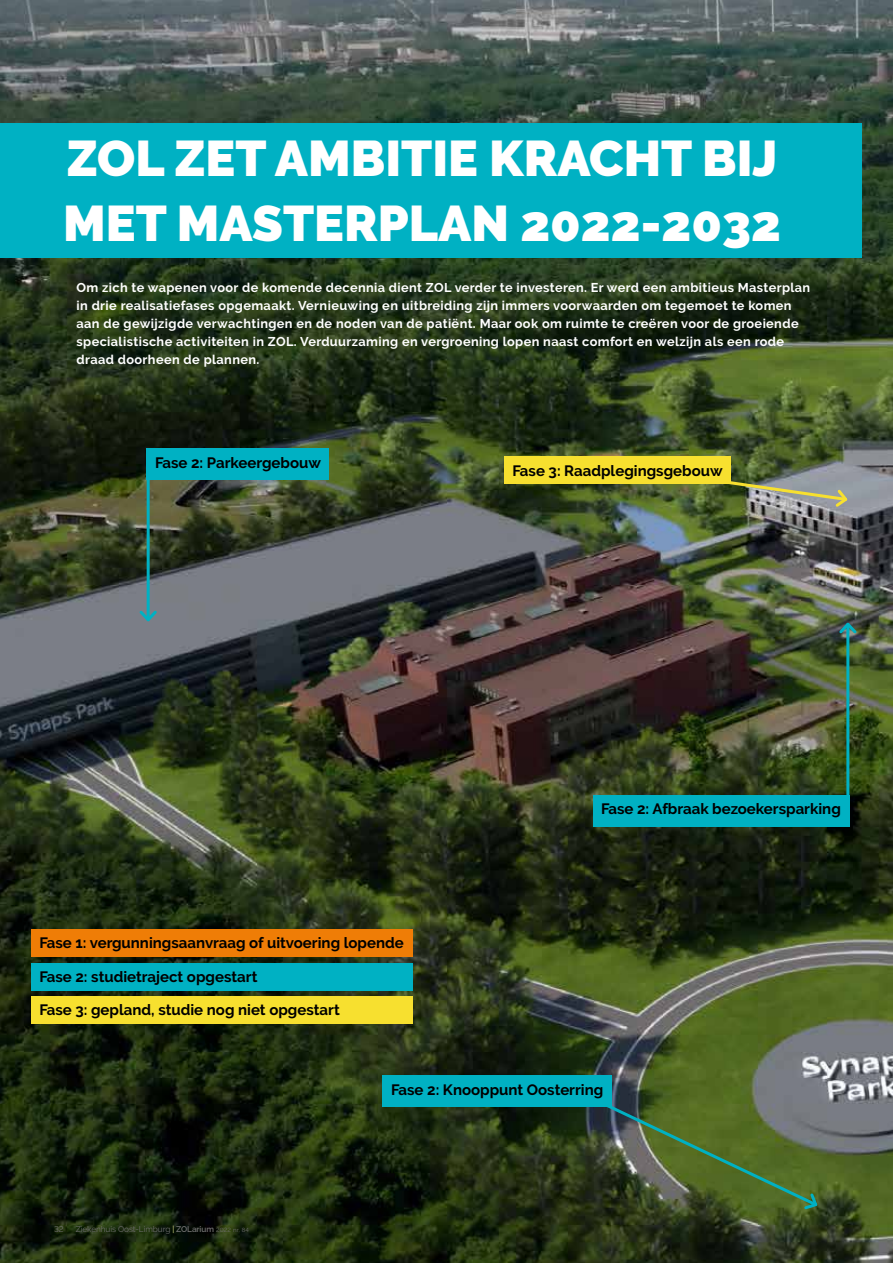
<style>
.page{position:relative;width:893px;height:1263px;background:#fff}
.page>*{position:absolute;margin:0;border:0;box-sizing:border-box;transform-origin:0 0}
.t1{font:900 49.95px/64.9px "Raleway";color:#fff}
.t2{font:700 15px "Raleway";color:#000}
.t3{font:700 12.75px/18px "Raleway";letter-spacing:.03em;color:#fff}
.t4{font:8.25px "Raleway";letter-spacing:-.01em;color:#706f6f}
.s1{color:#e5e58d}
.s2{font-weight:600}
.s3{font-size:6px}
</style>
<div class="page">
<img style="left:0;top:0;width:893px;height:1263px">
<div style="left:0;top:123px;width:861px;height:135px;background:#00b1c3"></div>
<div style="left:147px;top:449px;width:182px;height:31px;background:#00b1c3"></div>
<div style="left:593px;top:795px;width:256px;height:31px;background:#00b1c3"></div>
<div style="left:504px;top:456px;width:227px;height:28px;background:#f7e02f"></div>
<div style="left:31px;top:929px;width:381px;height:28px;background:#ef7d06"></div>
<div style="left:31px;top:963px;width:381px;height:27px;background:#00b1c3"></div>
<div style="left:31px;top:996px;width:381px;height:28px;background:#f7e02f"></div>
<div style="left:383px;top:1076px;width:229px;height:31px;background:#00b1c3"></div>
<hr style="left:147px;top:477px;width:3px;height:143px;background:#00b1c3">
<svg style="left:137px;top:608px;width:22px;height:16px"></svg>
<hr style="left:846px;top:624px;width:3px;height:192px;background:#00b1c3">
<svg style="left:837px;top:620px;width:22px;height:16px"></svg>
<svg style="left:718px;top:478px;width:132px;height:31px"></svg>
<svg style="left:603px;top:1101px;width:217px;height:110px"></svg>
<h1 class="t1" style="left:63px;top:126px;width:719px">ZOL ZET AMBITIE KRACHT BIJ<br>MET MASTERPLAN 2022-2032</h1>
<p class="t3" style="left:77px;top:278px;width:735px">Om zich te wapenen voor de komende decennia dient ZOL verder te investeren. Er werd een ambitieus Masterplan in drie realisatiefases opgemaakt. Vernieuwing en uitbreiding zijn immers voorwaarden om tegemoet te komen aan de gewijzigde verwachtingen en de noden van de patiënt. Maar ook om ruimte te creëren voor de groeiende specialistische activiteiten in ZOL. Verduurzaming en vergroening lopen naast comfort en welzijn als een rode draad doorheen de plannen.</p>
<p class="t2" style="left:155px;top:454px;width:167px">Fase 2: Parkeergebouw</p>
<p class="t2" style="left:513px;top:462px;width:211px">Fase 3: Raadplegingsgebouw</p>
<p class="t2" style="left:39px;top:934px;width:366px">Fase 1: vergunningsaanvraag of uitvoering lopende</p>
<p class="t2" style="left:39px;top:968px;width:219px">Fase 2: studietraject opgestart</p>
<p class="t2" style="left:39px;top:1001px;width:302px">Fase 3: gepland, studie nog niet opgestart</p>
<p class="t2" style="left:601px;top:800px;width:241px">Fase 2: Afbraak bezoekersparking</p>
<p class="t4" style="left:54px;top:1224px;width:11px">32</p>
<p class="t4" style="left:76px;top:1224px;width:175px">Ziekenhuis Oost-Limburg <span class="s1">|</span> <span class="s2">ZOLarium</span> <span class="s3">2022 nr. 84</span></p>
<p class="t2" style="left:391px;top:1081px;width:214px">Fase 2: Knooppunt Oosterring</p>
</div>
